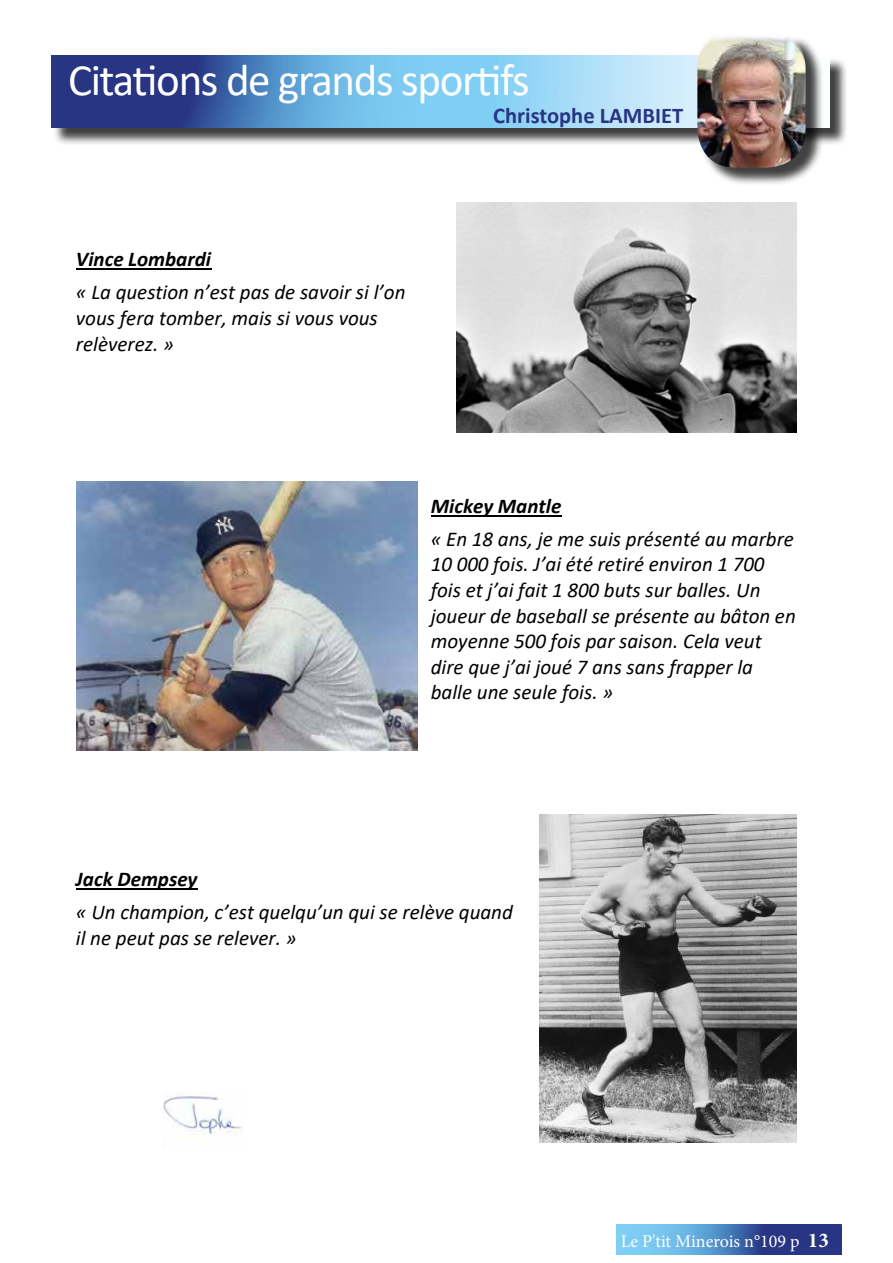
<style>
.page{position:relative;width:893px;height:1263px;background:#fff}
.page>*{position:absolute;margin:0;border:0;box-sizing:border-box;transform-origin:0 0}
.t1{font:45px "Calibri";letter-spacing:-.03em;color:#fff}
.t2{font:700 22.5px "Calibri";color:#283583}
.t3{font:italic 21px/25.5px "Calibri";color:#000}
.t4{font:italic 700 21px "Calibri";color:#000}
.t5{font:18px "Minion Pro";color:#fff}
.s1{font-weight:700;font-size:21px}
</style>
<div class="page">
<svg style="left:617px;top:1225px;width:225px;height:29px;background:#4c7ab7"></svg>
<div style="left:53px;top:58px;width:795px;height:88px;background:#000;opacity:.75"></div>
<svg style="left:51px;top:55px;width:778px;height:73px;background:#70a1d0"></svg>
<img style="left:456px;top:202px;width:340px;height:230px">
<img style="left:76px;top:482px;width:341px;height:269px">
<img style="left:540px;top:814px;width:256px;height:328px">
<hr style="left:76px;top:269px;width:135px;height:1px;background:#000">
<hr style="left:431px;top:515px;width:130px;height:1px;background:#000">
<hr style="left:76px;top:888px;width:122px;height:1px;background:#000">
<img style="left:164px;top:1092px;width:78px;height:51px">
<div style="left:700px;top:37px;width:124px;height:149px;background:#000;opacity:.75"></div>
<img style="left:697px;top:37px;width:108px;height:131px">
<h1 class="t1" style="left:68px;top:49px;width:463px">Citations de grands sportifs</h1>
<p class="t2" style="left:493px;top:100px;width:192px">Christophe LAMBIET</p>
<p class="t4" style="left:76px;top:244px;width:137px">Vince Lombardi</p>
<p class="t3" style="left:76px;top:279px;width:331px">« La question n’est pas de savoir si l’on vous fera tomber, mais si vous vous relèverez. »</p>
<p class="t4" style="left:431px;top:491px;width:132px">Mickey Mantle</p>
<p class="t3" style="left:431px;top:525px;width:367px">« En 18 ans, je me suis présenté au marbre 10 000 fois. J’ai été retiré environ 1 700 fois et j’ai fait 1 800 buts sur balles. Un joueur de baseball se présente au bâton en moyenne 500 fois par saison. Cela veut dire que j’ai joué 7 ans sans frapper la balle une seule fois. »</p>
<p class="t4" style="left:76px;top:864px;width:123px">Jack Dempsey</p>
<p class="t3" style="left:76px;top:898px;width:439px">« Un champion, c’est quelqu’un qui se relève quand il ne peut pas se relever. »</p>
<p class="t5" style="left:621px;top:1229px;width:210px">Le P'tit Minerois n°109 p <span class="s1">13</span></p>
</div>
